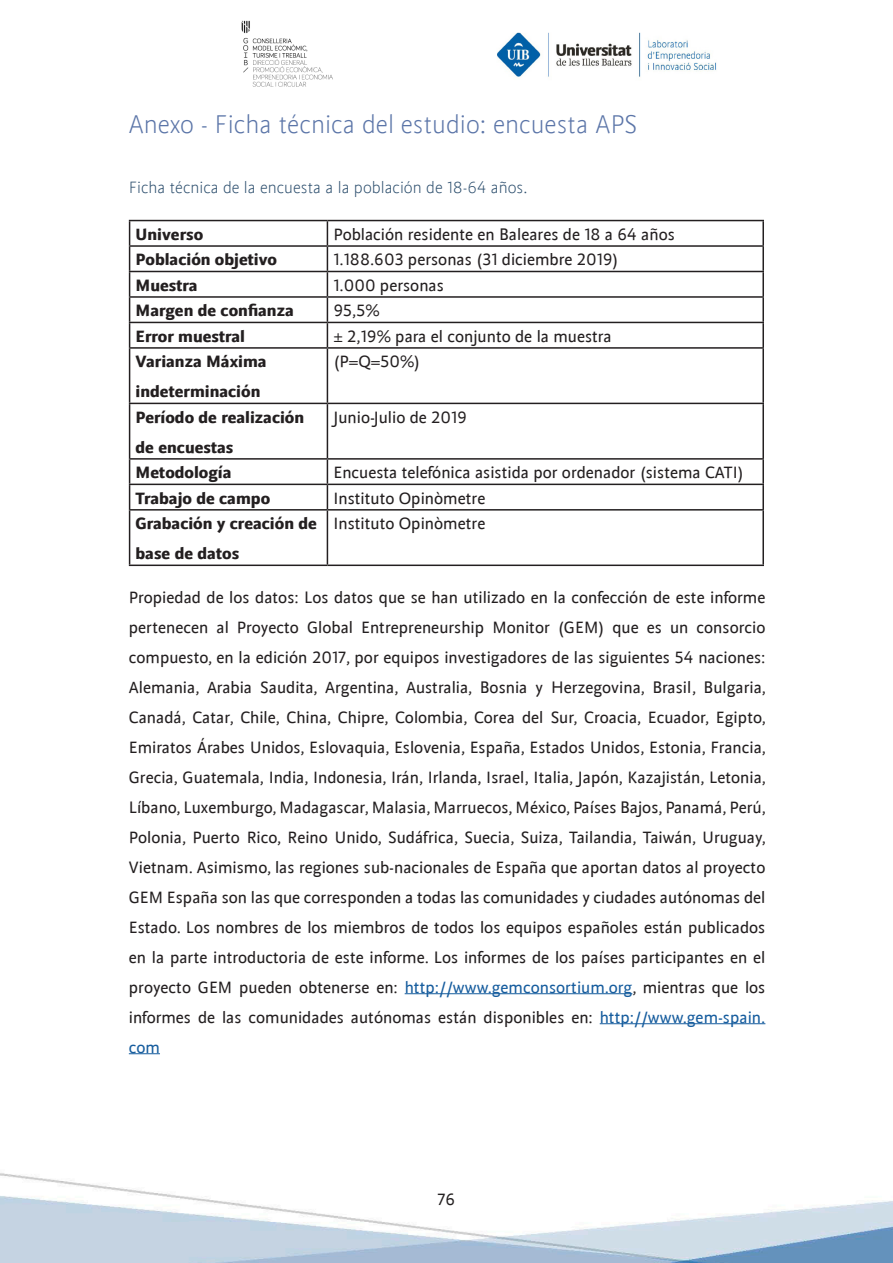
<style>
.page{position:relative;width:893px;height:1263px;background:#fff}
.page>*{position:absolute;margin:0;border:0;box-sizing:border-box;transform-origin:0 0}
.titulo_2{font:300 27px "UI Bsans";color:#5b75a8}
.cuerpo_libro{font:17.25px/30px "UI Bsans";color:#231f20;text-align:justify}
.cuerpo_libro-2{font:700 17.25px/30px "UI Bsans";color:#231f20}
.titulo_3{font:300 17.25px "UI Bsans";color:#2c4e6d}
.s1{color:#175d9e}
</style>
<div class="page">
<img style="left:0;top:219px;width:893px;height:1044px">
<img style="left:241px;top:20px;width:92px;height:67px">
<img style="left:497px;top:32px;width:220px;height:45px">
<hr style="left:405px;top:993px;width:227px;height:1px;background:#175d9e">
<hr style="left:600px;top:1023px;width:165px;height:1px;background:#175d9e">
<hr style="left:129px;top:1053px;width:31px;height:1px;background:#175d9e">
<hr style="left:129px;top:220px;width:198px;height:1px;background:#231f20">
<hr style="left:327px;top:220px;width:437px;height:1px;background:#231f20">
<hr style="left:762px;top:221px;width:2px;height:24px;background:#231f20">
<hr style="left:129px;top:245px;width:198px;height:2px;background:#231f20">
<hr style="left:327px;top:245px;width:437px;height:2px;background:#231f20">
<hr style="left:762px;top:247px;width:2px;height:24px;background:#231f20">
<hr style="left:129px;top:271px;width:198px;height:1px;background:#231f20">
<hr style="left:327px;top:271px;width:437px;height:1px;background:#231f20">
<hr style="left:762px;top:272px;width:2px;height:24px;background:#231f20">
<hr style="left:129px;top:296px;width:198px;height:2px;background:#231f20">
<hr style="left:327px;top:296px;width:437px;height:2px;background:#231f20">
<hr style="left:762px;top:298px;width:2px;height:24px;background:#231f20">
<hr style="left:129px;top:322px;width:198px;height:1px;background:#231f20">
<svg style="left:129px;top:221px;width:1px;height:126px"></svg>
<hr style="left:327px;top:322px;width:437px;height:1px;background:#231f20">
<svg style="left:327px;top:221px;width:1px;height:126px"></svg>
<hr style="left:762px;top:323px;width:2px;height:24px;background:#231f20">
<hr style="left:129px;top:347px;width:198px;height:2px;background:#231f20">
<hr style="left:129px;top:349px;width:1px;height:54px;background:#231f20">
<hr style="left:327px;top:347px;width:437px;height:2px;background:#231f20">
<hr style="left:327px;top:349px;width:1px;height:54px;background:#231f20">
<hr style="left:762px;top:349px;width:2px;height:54px;background:#231f20">
<hr style="left:129px;top:403px;width:198px;height:1px;background:#231f20">
<hr style="left:129px;top:404px;width:1px;height:54px;background:#231f20">
<hr style="left:327px;top:403px;width:437px;height:1px;background:#231f20">
<hr style="left:327px;top:404px;width:1px;height:54px;background:#231f20">
<hr style="left:762px;top:404px;width:2px;height:54px;background:#231f20">
<hr style="left:129px;top:458px;width:198px;height:2px;background:#231f20">
<hr style="left:327px;top:458px;width:437px;height:2px;background:#231f20">
<hr style="left:762px;top:460px;width:2px;height:24px;background:#231f20">
<hr style="left:129px;top:484px;width:198px;height:1px;background:#231f20">
<svg style="left:129px;top:460px;width:1px;height:49px"></svg>
<hr style="left:327px;top:484px;width:437px;height:1px;background:#231f20">
<svg style="left:327px;top:460px;width:1px;height:49px"></svg>
<hr style="left:762px;top:485px;width:2px;height:24px;background:#231f20">
<hr style="left:129px;top:509px;width:198px;height:2px;background:#231f20">
<hr style="left:129px;top:511px;width:1px;height:53px;background:#231f20">
<hr style="left:327px;top:509px;width:437px;height:2px;background:#231f20">
<hr style="left:327px;top:511px;width:1px;height:53px;background:#231f20">
<hr style="left:762px;top:511px;width:2px;height:53px;background:#231f20">
<hr style="left:129px;top:564px;width:198px;height:2px;background:#231f20">
<hr style="left:327px;top:564px;width:437px;height:2px;background:#231f20">
<p class="titulo_2" style="left:129px;top:109px;width:510px">Anexo - Ficha técnica del estudio: encuesta APS</p>
<p class="titulo_3" style="left:129px;top:177px;width:400px">Ficha técnica de la encuesta a la población de 18-64 años.</p>
<p class="cuerpo_libro-2" style="left:136px;top:219px;width:69px">Universo</p>
<p class="cuerpo_libro" style="left:333px;top:219px;width:343px">Población residente en Baleares de 18 a 64 años</p>
<p class="cuerpo_libro-2" style="left:136px;top:245px;width:143px">Población objetivo</p>
<p class="cuerpo_libro" style="left:333px;top:245px;width:287px">1.188.603 personas (31 diciembre 2019)</p>
<p class="cuerpo_libro-2" style="left:136px;top:270px;width:63px">Muestra</p>
<p class="cuerpo_libro" style="left:333px;top:270px;width:112px">1.000 personas</p>
<p class="cuerpo_libro-2" style="left:136px;top:296px;width:160px">Margen de confianza</p>
<p class="cuerpo_libro" style="left:333px;top:296px;width:48px">95,5%</p>
<p class="cuerpo_libro-2" style="left:136px;top:321px;width:111px">Error muestral</p>
<p class="cuerpo_libro" style="left:333px;top:321px;width:280px">± 2,19% para el conjunto de la muestra</p>
<p class="cuerpo_libro-2" style="left:136px;top:347px;width:133px">Varianza Máxima indeterminación</p>
<p class="cuerpo_libro" style="left:333px;top:347px;width:88px">(P=Q=50%)</p>
<p class="cuerpo_libro-2" style="left:136px;top:402px;width:170px">Período de realización de encuestas</p>
<p class="cuerpo_libro" style="left:333px;top:402px;width:135px">Junio-Julio de 2019</p>
<p class="cuerpo_libro-2" style="left:136px;top:457px;width:97px">Metodología</p>
<p class="cuerpo_libro" style="left:333px;top:458px;width:412px">Encuesta telefónica asistida por ordenador (sistema CATI)</p>
<p class="cuerpo_libro-2" style="left:136px;top:483px;width:136px">Trabajo de campo</p>
<p class="cuerpo_libro" style="left:333px;top:483px;width:153px">Instituto Opinòmetre</p>
<p class="cuerpo_libro-2" style="left:136px;top:508px;width:183px">Grabación y creación de base de datos</p>
<p class="cuerpo_libro" style="left:333px;top:509px;width:153px">Instituto Opinòmetre</p>
<p class="cuerpo_libro" style="left:129px;top:582px;width:639px">Propiedad de los datos: Los datos que se han utilizado en la confección de este informe pertenecen al Proyecto Global Entrepreneurship Monitor (GEM) que es un consorcio compuesto, en la edición 2017, por equipos investigadores de las siguientes 54 naciones:<br>Alemania, Arabia Saudita, Argentina, Australia, Bosnia y Herzegovina, Brasil, Bulgaria, Canadá, Catar, Chile, China, Chipre, Colombia, Corea del Sur, Croacia, Ecuador, Egipto, Emiratos Árabes Unidos, Eslovaquia, Eslovenia, España, Estados Unidos, Estonia, Francia, Grecia, Guatemala, India, Indonesia, Irán, Irlanda, Israel, Italia, Japón, Kazajistán, Letonia, Líbano, Luxemburgo, Madagascar, Malasia, Marruecos, México, Países Bajos, Panamá, Perú, Polonia, Puerto Rico, Reino Unido, Sudáfrica, Suecia, Suiza, Tailandia, Taiwán, Uruguay, Vietnam. Asimismo, las regiones sub-nacionales de España que aportan datos al proyecto GEM España son las que corresponden a todas las comunidades y ciudades autónomas del Estado. Los nombres de los miembros de todos los equipos españoles están publicados en la parte introductoria de este informe. Los informes de los países participantes en el proyecto GEM pueden obtenerse en: <span class="s1">http://www.gemconsortium.org</span>, mientras que los informes de las comunidades autónomas están disponibles en: <span class="s1">http://www.gem-spain. com</span></p>
<p class="cuerpo_libro" style="left:438px;top:1184px;width:19px">76</p>
</div>
